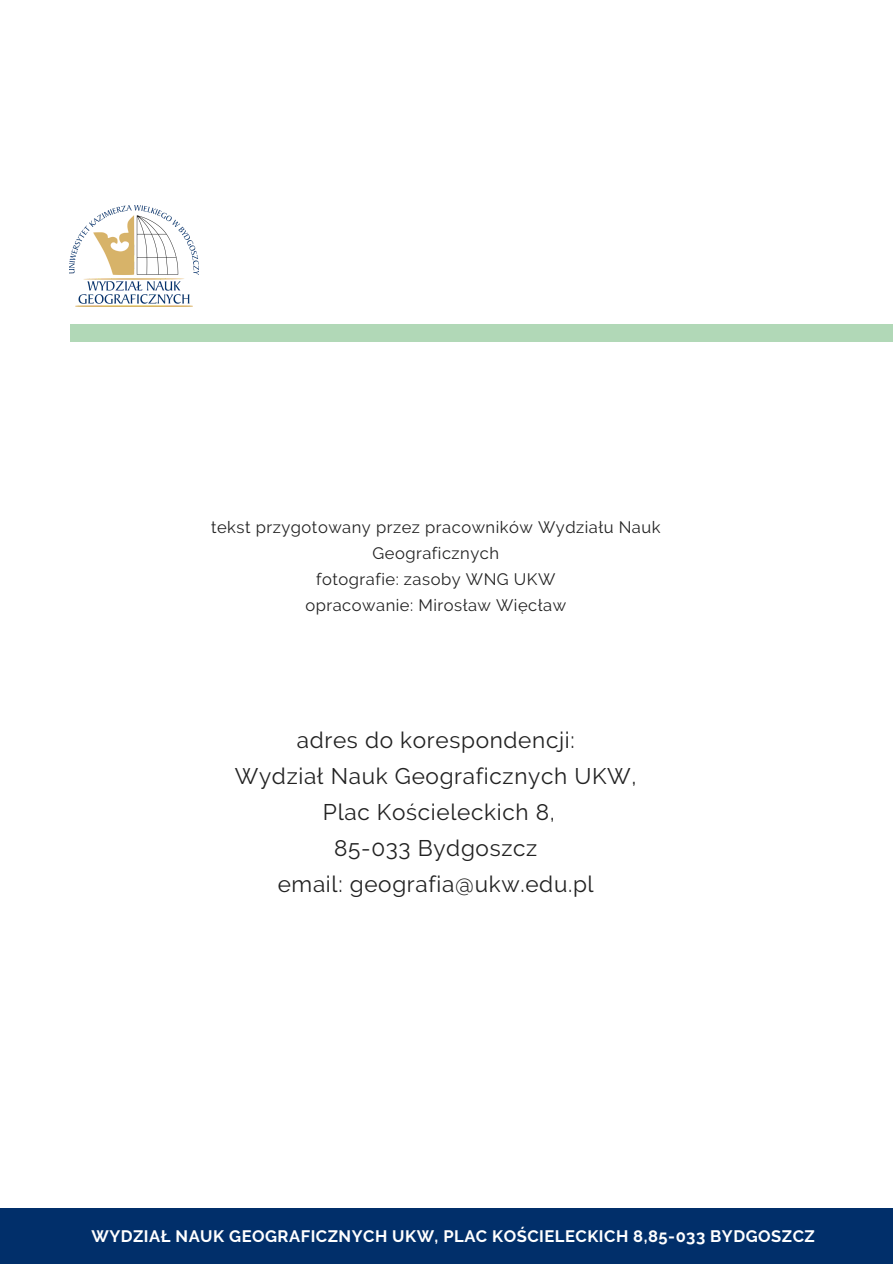
<style>
.page{position:relative;width:893px;height:1264px;background:#fff}
.page>*{position:absolute;margin:0;border:0;box-sizing:border-box;transform-origin:0 0}
.t1{font:22.5px "Raleway";letter-spacing:.03em;color:#222}
.t2{font:16.5px/25.8px "Raleway";letter-spacing:.03em;color:#222;text-align:center}
.t3{font:700 16.5px "Raleway";letter-spacing:.03em;color:#fff}
</style>
<div class="page">
<div style="left:70px;top:324px;width:822px;height:17px;background:#b1d8b7"></div>
<div style="left:0;top:1208px;width:892px;height:55px;background:#012f6a"></div>
<img style="left:70px;top:205px;width:128px;height:101px">
<p class="t2" style="left:211px;top:514px;width:451px">tekst przygotowany przez pracowników Wydziału Nauk<br>Geograficznych</p>
<p class="t2" style="left:316px;top:566px;width:241px">fotografie: zasoby WNG UKW</p>
<p class="t2" style="left:305px;top:592px;width:262px">opracowanie: Mirosław Więcław</p>
<p class="t1" style="left:297px;top:727px;width:279px">adres do korespondencji:</p>
<p class="t1" style="left:235px;top:763px;width:403px">Wydział Nauk Geograficznych UKW,</p>
<p class="t1" style="left:323px;top:799px;width:233px">Plac Kościeleckich 8,</p>
<p class="t1" style="left:334px;top:835px;width:205px">85-033 Bydgoszcz</p>
<p class="t1" style="left:278px;top:871px;width:317px">email: geografia@ukw.edu.pl</p>
<p class="t3" style="left:91px;top:1226px;width:724px">WYDZIAŁ NAUK GEOGRAFICZNYCH UKW, PLAC KOŚCIELECKICH 8,85-033 BYDGOSZCZ</p>
</div>
